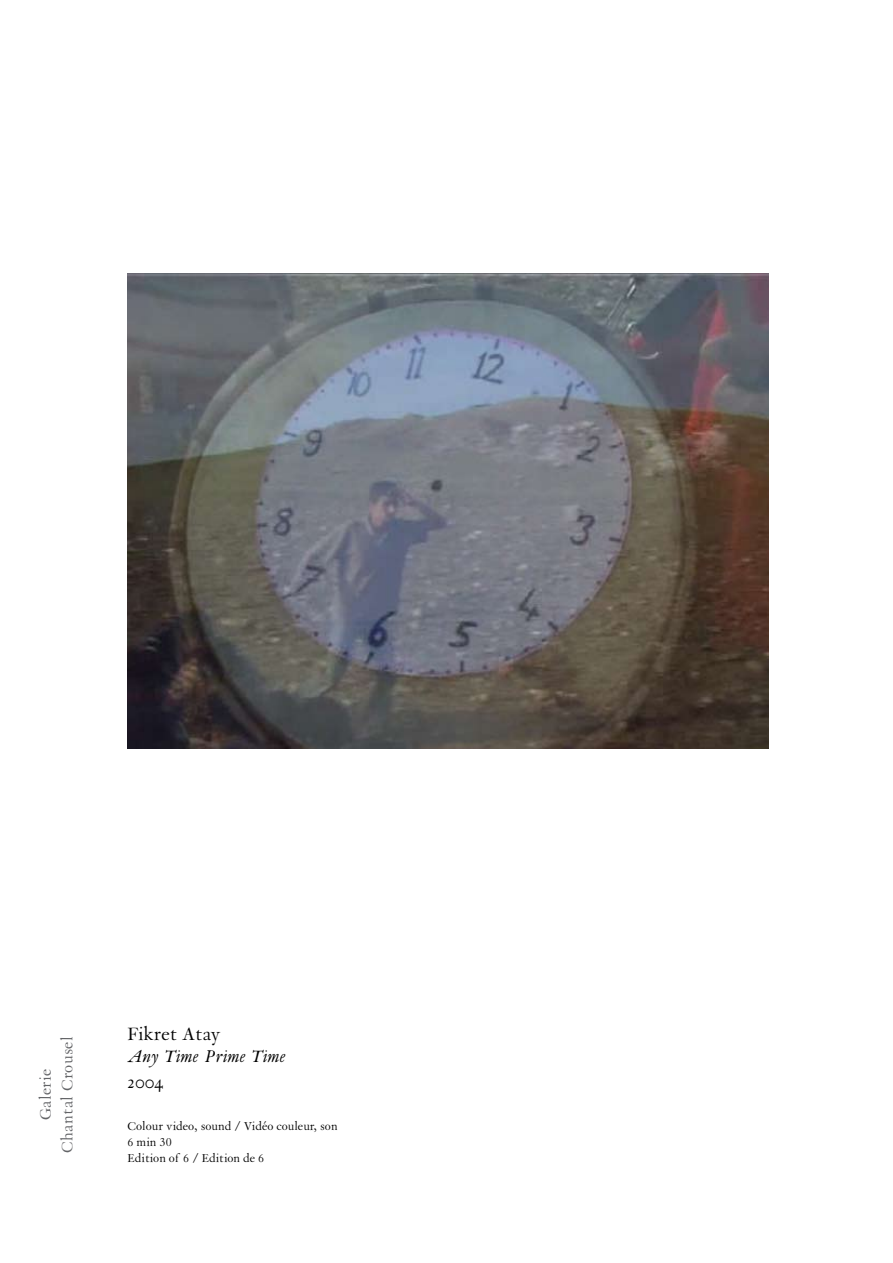
<style>
.page{position:relative;width:893px;height:1263px;background:#fff}
.page>*{position:absolute;margin:0;border:0;box-sizing:border-box;transform-origin:0 0}
.t1{font:italic 21px "Van Dijck";color:#000}
.t2{font:21px "Van Dijck";color:#000}
.t3{font:21px "Van Dijck Expert MT Alt Figs";color:#000}
.t4{font:18px/21.8px "Van Dijck";letter-spacing:.02em;color:#636467;text-align:center}
.t5{font:13.5px/16.2px "Van Dijck";color:#000}
</style>
<div class="page">
<img style="left:128px;top:274px;width:641px;height:474px">
<h2 class="t4" style="left:35px;top:1152px;width:118px;rotate:-90deg">Galerie<br>Chantal Crousel</h2>
<h1 class="t2" style="left:128px;top:1022px;width:95px">Fikret Atay</h1>
<h1 class="t1" style="left:128px;top:1045px;width:160px">Any Time Prime Time</h1>
<h1 class="t3" style="left:128px;top:1074px;width:38px">2004</h1>
<p class="t5" style="left:128px;top:1118px;width:212px">Colour video, sound / Vidéo couleur, son<br>6 min 30<br>Edition of 6 / Edition de 6</p>
</div>
